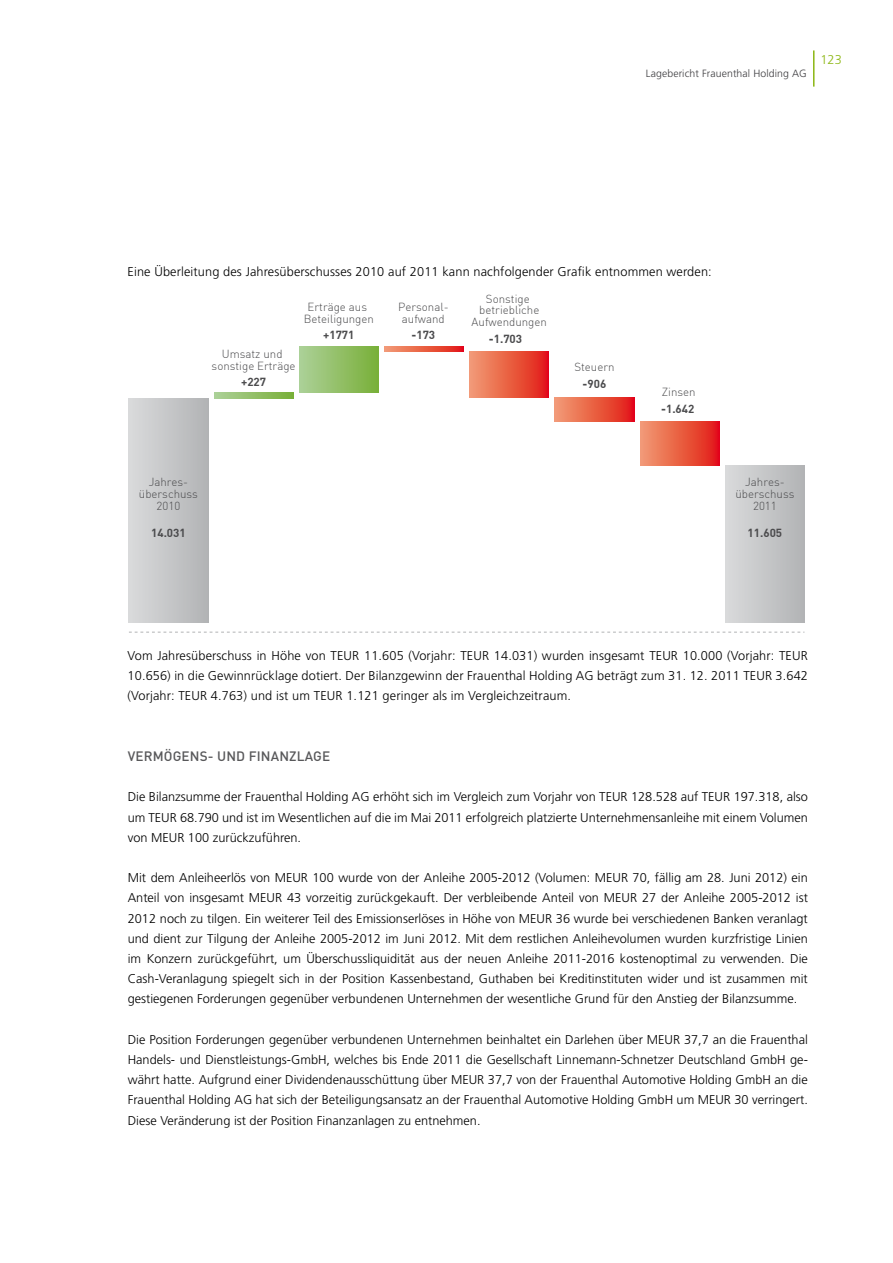
<style>
.page{position:relative;width:893px;height:1263px;background:#fff}
.page>*{position:absolute;margin:0;border:0;box-sizing:border-box;transform-origin:0 0}
.t1{font:500 13.5px "DINCE";letter-spacing:.01em;color:#58585a}
.t2{font:300 12.75px/20.2px "Frutiger CE";color:#000;text-align:justify}
.t3{font:300 12.75px "Frutiger CE";color:#8cb613}
.t4{font:300 11.55px/11.6px "DIN";color:#4b4b4d;text-align:center}
.t5{font:700 11.55px "DIN";color:#4b4b4d}
.t6{font:300 10.5px "Frutiger CE";letter-spacing:.01em;color:#3e3d40}
</style>
<div class="page">
<hr style="left:813px;top:50px;width:1px;height:37px;background:#8cb613">
<div style="left:129px;top:399px;width:79px;height:224px;background:linear-gradient(to right,#dadadc,#b2b4b5)"></div>
<svg style="left:214px;top:393px;width:79px;height:6px"></svg>
<div style="left:299px;top:346px;width:79px;height:47px;background:linear-gradient(to right,#add198,#79b039)"></div>
<div style="left:470px;top:351px;width:79px;height:46px;background:linear-gradient(to right,#f19f73,#e21a14)"></div>
<div style="left:555px;top:397px;width:79px;height:25px;background:linear-gradient(to right,#f19f73,#e21a15)"></div>
<div style="left:640px;top:422px;width:79px;height:43px;background:linear-gradient(to right,#f29f73,#e21b15)"></div>
<div style="left:725px;top:465px;width:79px;height:158px;background:linear-gradient(to right,#dadbdc,#b2b4b6)"></div>
<svg style="left:385px;top:346px;width:79px;height:5px"></svg>
<svg style="left:129px;top:632px;width:675px;height:1px"></svg>
<p class="t6" style="left:646px;top:67px;width:162px">Lagebericht Frauenthal Holding AG</p>
<p class="t3" style="left:820px;top:52px;width:23px">123</p>
<p class="t2" style="left:128px;top:261px;width:586px">Eine Überleitung des Jahresüberschusses 2010 auf 2011 kann nachfolgender Grafik entnommen werden:</p>
<p class="t4" style="left:212px;top:348px;width:85px">Umsatz und sonstige Erträge</p>
<p class="t5" style="left:241px;top:374px;width:27px">+227</p>
<p class="t4" style="left:304px;top:301px;width:72px">Erträge aus<br>Beteiligungen</p>
<p class="t5" style="left:323px;top:327px;width:33px">+1771</p>
<p class="t4" style="left:398px;top:301px;width:52px">Personal&shy;aufwand</p>
<p class="t5" style="left:411px;top:327px;width:25px">-173</p>
<p class="t4" style="left:472px;top:292px;width:77px">Sonstige betriebliche<br>Aufwendungen</p>
<p class="t5" style="left:489px;top:332px;width:35px">-1.703</p>
<p class="t4" style="left:574px;top:361px;width:42px">Steuern</p>
<p class="t5" style="left:583px;top:376px;width:25px">-906</p>
<p class="t4" style="left:139px;top:476px;width:61px">Jahres&shy;überschuss<br>2010</p>
<p class="t5" style="left:151px;top:525px;width:36px">14.031</p>
<p class="t4" style="left:662px;top:386px;width:35px">Zinsen</p>
<p class="t5" style="left:661px;top:401px;width:35px">-1.642</p>
<p class="t4" style="left:735px;top:476px;width:61px">Jahres&shy;überschuss<br>2011</p>
<p class="t5" style="left:748px;top:525px;width:36px">11.605</p>
<p class="t2" style="left:128px;top:645px;width:682px">Vom Jahresüberschuss in Höhe von TEUR 11.605 (Vorjahr: TEUR 14.031) wurden insgesamt TEUR 10.000 (Vorjahr: TEUR 10.656) in die Gewinnrücklage dotiert. Der Bilanzgewinn der Frauenthal Holding AG beträgt zum 31. 12. 2011 TEUR 3.642 (Vorjahr: TEUR 4.763) und ist um TEUR 1.121 geringer als im Vergleichzeitraum.</p>
<p class="t1" style="left:128px;top:747px;width:204px">VERMÖGENS- U ND FI NANZLAGE</p>
<p class="t2" style="left:128px;top:787px;width:682px">Die Bilanzsumme der Frauenthal Holding AG erhöht sich im Vergleich zum Vorjahr von TEUR 128.528 auf TEUR 197.318, also um TEUR 68.790 und ist im Wesentlichen auf die im Mai 2011 erfolgreich platzierte Unternehmensanleihe mit einem Volumen von MEUR 100 zurückzuführen.</p>
<p class="t2" style="left:128px;top:867px;width:682px">Mit dem Anleiheerlös von MEUR 100 wurde von der Anleihe 2005-2012 (Volumen: MEUR 70, fällig am 28. Juni 2012) ein Anteil von insgesamt MEUR 43 vorzeitig zurückgekauft. Der verbleibende Anteil von MEUR 27 der Anleihe 2005-2012 ist 2012 noch zu tilgen. Ein weiterer Teil des Emissionserlöses in Höhe von MEUR 36 wurde bei verschiedenen Banken veranlagt und dient zur Tilgung der Anleihe 2005-2012 im Juni 2012. Mit dem restlichen Anleihevolumen wurden kurzfristige Linien im Konzern zurückgeführt, um Überschussliquidität aus der neuen Anleihe 2011-2016 kostenoptimal zu verwenden. Die Cash-Veranlagung spiegelt sich in der Position Kassenbestand, Guthaben bei Kreditinstituten wider und ist zusammen mit gestiegenen Forderungen gegenüber verbundenen Unternehmen der wesentliche Grund für den Anstieg der Bilanzsumme.</p>
<p class="t2" style="left:128px;top:1029px;width:682px">Die Position Forderungen gegenüber verbundenen Unternehmen beinhaltet ein Darlehen über MEUR 37,7 an die Frauenthal Handels- und Dienstleistungs-GmbH, welches bis Ende 2011 die Gesellschaft Linnemann-Schnetzer Deutschland GmbH ge&shy;währt hatte. Aufgrund einer Dividendenausschüttung über MEUR 37,7 von der Frauenthal Automotive Holding GmbH an die Frauenthal Holding AG hat sich der Beteiligungsansatz an der Frauenthal Automotive Holding GmbH um MEUR 30 verringert.<br>Diese Veränderung ist der Position Finanzanlagen zu entnehmen.</p>
</div>
